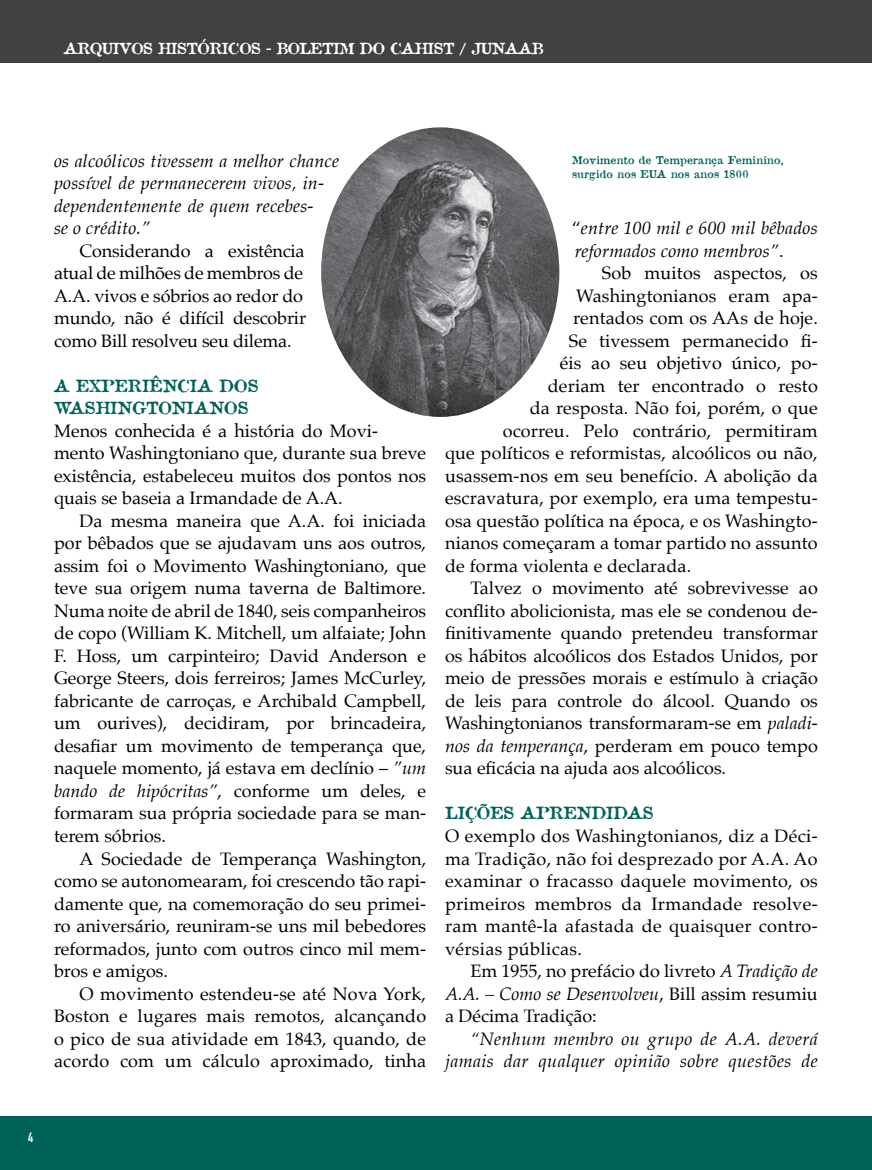
<style>
.page{position:relative;width:872px;height:1170px;background:#fff}
.page>*{position:absolute;margin:0;border:0;box-sizing:border-box;transform-origin:0 0}
.t1{font:18px/22.5px "Palatino";color:#000;text-align:justify}
.t2{font:italic 18px/22.5px "Palatino";letter-spacing:.01em;color:#000}
.t3{font:16.5px/22.5px "Attic";color:#00635b}
.t4{font:15px "Attic";letter-spacing:-.03em;color:#fff}
.t5{font:13.5px "DIN Engschrift Std";color:#fff}
.t6{font:10.5px/13.5px "Attic";letter-spacing:.03em;color:#00635b}
.s1{font-style:italic}
.s2{font-style:normal}
</style>
<div class="page">
<div style="left:0;top:0;width:872px;height:63px;background:#414042"></div>
<div style="left:0;top:1115px;width:872px;height:54px;background:#00635b"></div>
<img style="left:321px;top:127px;width:238px;height:290px">
<p class="t4" style="left:64px;top:38px;width:481px">ARQUIVOS HISTÓRICOS - BOLETIM DO CAHIST / JUNAAB</p>
<p class="t2" style="left:54px;top:149px;width:286px">os alcoólicos tivessem a melhor chance possível de permanecerem vivos, in&shy;dependentemente de quem recebes-<br>se o crédito.”</p>
<p class="t1" style="left:54px;top:239px;width:254px;text-align:left;text-indent:26px">Considerando a existência atual de milhões de membros de<br>A.A. vivos e sóbrios ao redor do mundo, não é difícil descobrir como Bill resolveu seu dilema.</p>
<p class="t3" style="left:54px;top:374px;width:206px">A EXPERIÊNCIA DOS<br>WASHINGTONIANOS</p>
<p class="t1" style="left:54px;top:419px;width:374px;text-align:left">Menos conhecida é a história do Movi&shy;mento Washingtoniano que, durante sua breve existência, estabeleceu muitos dos pontos nos quais se baseia a Irmandade de A.A.</p>
<p class="t1" style="left:54px;top:509px;width:374px;text-indent:26px">Da mesma maneira que A.A. foi iniciada por bêbados que se ajudavam uns aos outros, assim foi o Movimento Washingtoniano, que teve sua origem numa taverna de Baltimore.<br>Numa noite de abril de 1840, seis companheiros de copo (William K. Mitchell, um alfaiate; John F. Hoss, um carpinteiro; David Anderson e George Steers, dois ferreiros; James McCurley, fabricante de carroças, e Archibald Campbell, um ourives), decidiram, por brincadeira, desafiar um movimento de temperança que, naquele momento, já estava em declínio – <span class="s1">”um bando de hipócritas”</span>, conforme um deles, e formaram sua própria sociedade para se man&shy;terem sóbrios.</p>
<p class="t1" style="left:54px;top:847px;width:374px;text-indent:26px">A Sociedade de Temperança Washington, como se autonomearam, foi crescendo tão rapi&shy;damente que, na comemoração do seu primei&shy;ro aniversário, reuniram-se uns mil bebedores reformados, junto com outros cinco mil mem&shy;bros e amigos.</p>
<p class="t1" style="left:54px;top:982px;width:374px;text-indent:26px">O movimento estendeu-se até Nova York, Boston e lugares mais remotos, alcançando o pico de sua atividade em 1843, quando, de acordo com um cálculo aproximado, tinha</p>
<p class="t6" style="left:572px;top:153px;width:213px">Movimento de Temperança Feminino, surgido nos EUA nos anos 1800</p>
<p class="t2" style="left:572px;top:216px;width:247px"><span class="s2">“</span>entre 100 mil e 600 mil bêbados reformados como membros”<span class="s2">.</span></p>
<p class="t1" style="left:602px;top:262px;width:217px">Sob muitos aspectos, os</p>
<p class="t1" style="left:576px;top:284px;width:243px">Washingtonianos eram apa-</p>
<p class="t1" style="left:573px;top:307px;width:246px">rentados com os AAs de hoje.</p>
<p class="t1" style="left:569px;top:329px;width:251px">Se tivessem permanecido fi-</p>
<p class="t1" style="left:560px;top:352px;width:259px">éis ao seu objetivo único, po-</p>
<p class="t1" style="left:548px;top:374px;width:272px">deriam ter encontrado o resto</p>
<p class="t1" style="left:530px;top:397px;width:289px">da resposta. Não foi, porém, o que</p>
<p class="t1" style="left:503px;top:419px;width:316px">ocorreu. Pelo contrário, permitiram</p>
<p class="t1" style="left:445px;top:442px;width:374px">que políticos e reformistas, alcoólicos ou não,</p>
<p class="t1" style="left:445px;top:464px;width:374px">usassem-nos em seu benefício. A abolição da</p>
<p class="t1" style="left:445px;top:487px;width:374px">escravatura, por exemplo, era uma tempestu-</p>
<p class="t1" style="left:445px;top:509px;width:374px">osa questão política na época, e os Washingto-</p>
<p class="t1" style="left:445px;top:532px;width:374px">nianos começaram a tomar partido no assunto</p>
<p class="t1" style="left:445px;top:554px;width:248px">de forma violenta e declarada.</p>
<p class="t1" style="left:470px;top:577px;width:349px">Talvez o movimento até sobrevivesse ao</p>
<p class="t1" style="left:445px;top:599px;width:374px">conflito abolicionista, mas ele se condenou de-</p>
<p class="t1" style="left:445px;top:622px;width:374px">finitivamente quando pretendeu transformar</p>
<p class="t1" style="left:445px;top:644px;width:374px">os hábitos alcoólicos dos Estados Unidos, por</p>
<p class="t1" style="left:445px;top:667px;width:374px">meio de pressões morais e estímulo à criação</p>
<p class="t1" style="left:445px;top:689px;width:374px">de leis para controle do álcool. Quando os</p>
<p class="t1" style="left:445px;top:712px;width:374px">Washingtonianos transformaram-se em <span class="s1">paladi-</span></p>
<p class="t1" style="left:445px;top:734px;width:374px"><span class="s1">nos da temperança</span>, perderam em pouco tempo</p>
<p class="t1" style="left:445px;top:757px;width:283px">sua eficácia na ajuda aos alcoólicos.</p>
<p class="t3" style="left:445px;top:801px;width:210px">LIÇÕES APRENDIDAS</p>
<p class="t1" style="left:445px;top:824px;width:374px">O exemplo dos Washingtonianos, diz a Déci&shy;ma Tradição, não foi desprezado por A.A. Ao examinar o fracasso daquele movimento, os primeiros membros da Irmandade resolve&shy;ram mantê-la afastada de quaisquer contro&shy;vérsias públicas.</p>
<p class="t1" style="left:445px;top:959px;width:374px;text-indent:26px">Em 1955, no prefácio do livreto <span class="s1">A Tradição de A.A. – Como se Desenvolveu</span>, Bill assim resumiu a Décima Tradição:</p>
<p class="t2" style="left:445px;top:1026px;width:374px;text-align:right">“Nenhum membro ou grupo de A.A. deverá jamais dar qualquer opinião sobre questões de</p>
<p class="t5" style="left:28px;top:1128px;width:7px">4</p>
</div>
